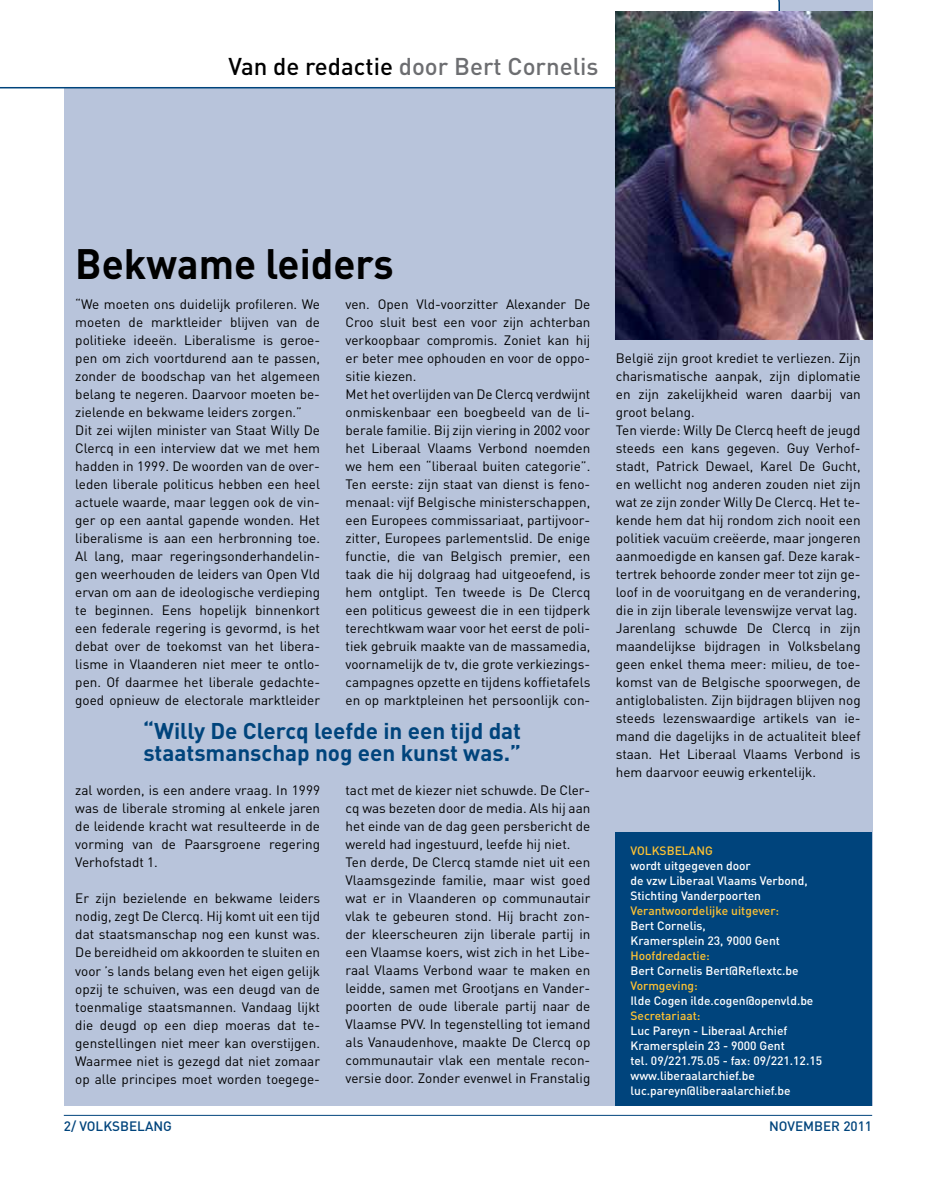
<style>
.page{position:relative;width:936px;height:1191px;background:#fff}
.page>*{position:absolute;margin:0;border:0;box-sizing:border-box;transform-origin:0 0}
.t1{font:700 42px "DIN";color:#000;scale:.96 1}
.t2{font:500 24px "DIN";color:#6d6e71}
.t3{font:700 22.5px/22.5px "DIN";color:#00447c}
.t4{font:13.5px/18px "DIN";color:#000}
.t5{font:500 13.5px "DIN";color:#00447c}
.t6{font:500 12px/15px "DIN";color:#fff}
.t7{font:500 12px "DIN";color:#fec232}
.s1{color:#000}
</style>
<div class="page">
<div style="left:64px;top:0;width:808px;height:1106px;background:#b8c4db"></div>
<hr style="left:64px;top:1115px;width:808px;height:1px;background:#00447c">
<div style="left:0;top:0;width:780px;height:88px;background:#fff"></div>
<img style="left:615px;top:11px;width:257px;height:329px">
<div style="left:615px;top:832px;width:257px;height:273px;background:#00447c"></div>
<h2 class="t2" style="left:228px;top:51px;width:371px"><span class="s1">Van de redactie</span> door Bert Cornelis</h2>
<h1 class="t1" style="left:75px;top:236px;width:333px">Bekwame leiders</h1>
<p class="t4" style="left:75px;top:296px;width:246px">“We moeten ons duidelijk profileren. We moeten de marktleider blijven van de politieke ideeën. Liberalisme is geroe&shy;pen om zich voortdurend aan te passen, zonder de boodschap van het algemeen belang te negeren. Daarvoor moeten be&shy;zielende en bekwame leiders zorgen.” Dit zei wijlen minister van Staat Willy De Clercq in een interview dat we met hem hadden in 1999. De woorden van de over&shy;leden liberale politicus hebben een heel actuele waarde, maar leggen ook de vin&shy;ger op een aantal gapende wonden. Het liberalisme is aan een herbronning toe.<br>Al lang, maar regeringsonderhandelin&shy;gen weerhouden de leiders van Open Vld ervan om aan de ideologische verdieping te beginnen. Eens hopelijk binnenkort een federale regering is gevormd, is het debat over de toekomst van het libera&shy;lisme in Vlaanderen niet meer te ontlo&shy;pen. Of daarmee het liberale gedachte&shy;goed opnieuw de electorale marktleider</p>
<p class="t4" style="left:345px;top:295px;width:246px">ven. Open Vld-voorzitter Alexander De Croo sluit best een voor zijn achterban verkoopbaar compromis. Zoniet kan hij er beter mee ophouden en voor de oppo&shy;sitie kiezen.<br>Met het overlijden van De Clercq verdwijnt onmiskenbaar een boegbeeld van de li&shy;berale familie. Bij zijn viering in 2002 voor het Liberaal Vlaams Verbond noemden we hem een “liberaal buiten categorie”.<br>Ten eerste: zijn staat van dienst is feno&shy;menaal: vijf Belgische ministerschappen, een Europees commissariaat, partijvoor&shy;zitter, Europees parlementslid. De enige functie, die van Belgisch premier, een taak die hij dolgraag had uitgeoefend, is hem ontglipt. Ten tweede is De Clercq een politicus geweest die in een tijdperk terechtkwam waar voor het eerst de poli&shy;tiek gebruik maakte van de massamedia, voornamelijk de tv, die grote verkiezings&shy;campagnes opzette en tijdens koffietafels en op marktpleinen het persoonlijk con-</p>
<h3 class="t3" style="left:143px;top:718px;width:379px">“Willy De Clercq leefde in een tijd dat staatsmanschap nog een kunst was.”</h3>
<p class="t4" style="left:75px;top:782px;width:246px;text-align:justify">zal worden, is een andere vraag. In 1999 was de liberale stroming al enkele jaren de leidende kracht wat resulteerde in de vorming van de Paarsgroene regering Verhofstadt 1.</p>
<p class="t4" style="left:75px;top:889px;width:246px;text-align:justify">Er zijn bezielende en bekwame leiders nodig, zegt De Clercq. Hij komt uit een tijd dat staatsmanschap nog een kunst was.<br>De bereidheid om akkoorden te sluiten en voor ’s lands belang even het eigen gelijk opzij te schuiven, was een deugd van de toenmalige staatsmannen. Vandaag lijkt die deugd op een diep moeras dat te&shy;genstellingen niet meer kan overstijgen.<br>Waarmee niet is gezegd dat niet zomaar op alle principes moet worden toegege-</p>
<p class="t4" style="left:345px;top:781px;width:246px">tact met de kiezer niet schuwde. De Cler&shy;cq was bezeten door de media. Als hij aan het einde van de dag geen persbericht de wereld had ingestuurd, leefde hij niet.<br>Ten derde, De Clercq stamde niet uit een Vlaamsgezinde familie, maar wist goed wat er in Vlaanderen op communautair vlak te gebeuren stond. Hij bracht zon&shy;der kleerscheuren zijn liberale partij in een Vlaamse koers, wist zich in het Libe&shy;raal Vlaams Verbond waar te maken en leidde, samen met Grootjans en Vander&shy;poorten de oude liberale partij naar de Vlaamse PVV. In tegenstelling tot iemand als Vanaudenhove, maakte De Clercq op communautair vlak een mentale recon&shy;versie door. Zonder evenwel in Franstalig</p>
<p class="t4" style="left:616px;top:349px;width:246px">België zijn groot krediet te verliezen. Zijn charismatische aanpak, zijn diplomatie en zijn zakelijkheid waren daarbij van groot belang.<br>Ten vierde: Willy De Clercq heeft de jeugd steeds een kans gegeven. Guy Verhof&shy;stadt, Patrick Dewael, Karel De Gucht, en wellicht nog anderen zouden niet zijn wat ze zijn zonder Willy De Clercq. Het te&shy;kende hem dat hij rondom zich nooit een politiek vacuüm creëerde, maar jongeren aanmoedigde en kansen gaf. Deze karak&shy;tertrek behoorde zonder meer tot zijn ge&shy;loof in de vooruitgang en de verandering, die in zijn liberale levenswijze vervat lag.<br>Jarenlang schuwde De Clercq in zijn maandelijkse bijdragen in Volksbelang geen enkel thema meer: milieu, de toe&shy;komst van de Belgische spoorwegen, de antiglobalisten. Zijn bijdragen blijven nog steeds lezenswaardige artikels van ie&shy;mand die dagelijks in de actualiteit bleef staan. Het Liberaal Vlaams Verbond is hem daarvoor eeuwig erkentelijk.</p>
<p class="t7" style="left:630px;top:842px;width:84px">VOLKSBELANG</p>
<p class="t6" style="left:630px;top:857px;width:179px">wordt uitgegeven door<br>de vzw Liberaal Vlaams Verbond,<br>Stichting Vanderpoorten</p>
<p class="t7" style="left:630px;top:902px;width:150px">Verantwoordelijke uitgever:</p>
<p class="t6" style="left:630px;top:917px;width:151px">Bert Cornelis,<br>Kramersplein 23, 9000 Gent</p>
<p class="t7" style="left:630px;top:947px;width:81px">Hoofdredactie:</p>
<p class="t6" style="left:630px;top:962px;width:170px">Bert Cornelis Bert@Reflextc.be</p>
<p class="t7" style="left:630px;top:977px;width:69px">Vormgeving:</p>
<p class="t6" style="left:630px;top:992px;width:184px">Ilde Cogen ilde.cogen@openvld.be</p>
<p class="t7" style="left:630px;top:1007px;width:72px">Secretariaat:</p>
<p class="t6" style="left:630px;top:1022px;width:193px">Luc Pareyn - Liberaal Archief<br>Kramersplein 23 - 9000 Gent<br>tel. 09/221.75.05 - fax: 09/221.12.15 www.liberaalarchief.be luc.pareyn@liberaalarchief.be</p>
<p class="t5" style="left:64px;top:1117px;width:110px">2/ VOLKSBELANG</p>
<p class="t5" style="left:769px;top:1117px;width:10px">nove</p>
<p class="t5" style="left:803px;top:1117px;width:70px">mber 2011</p>
</div>
